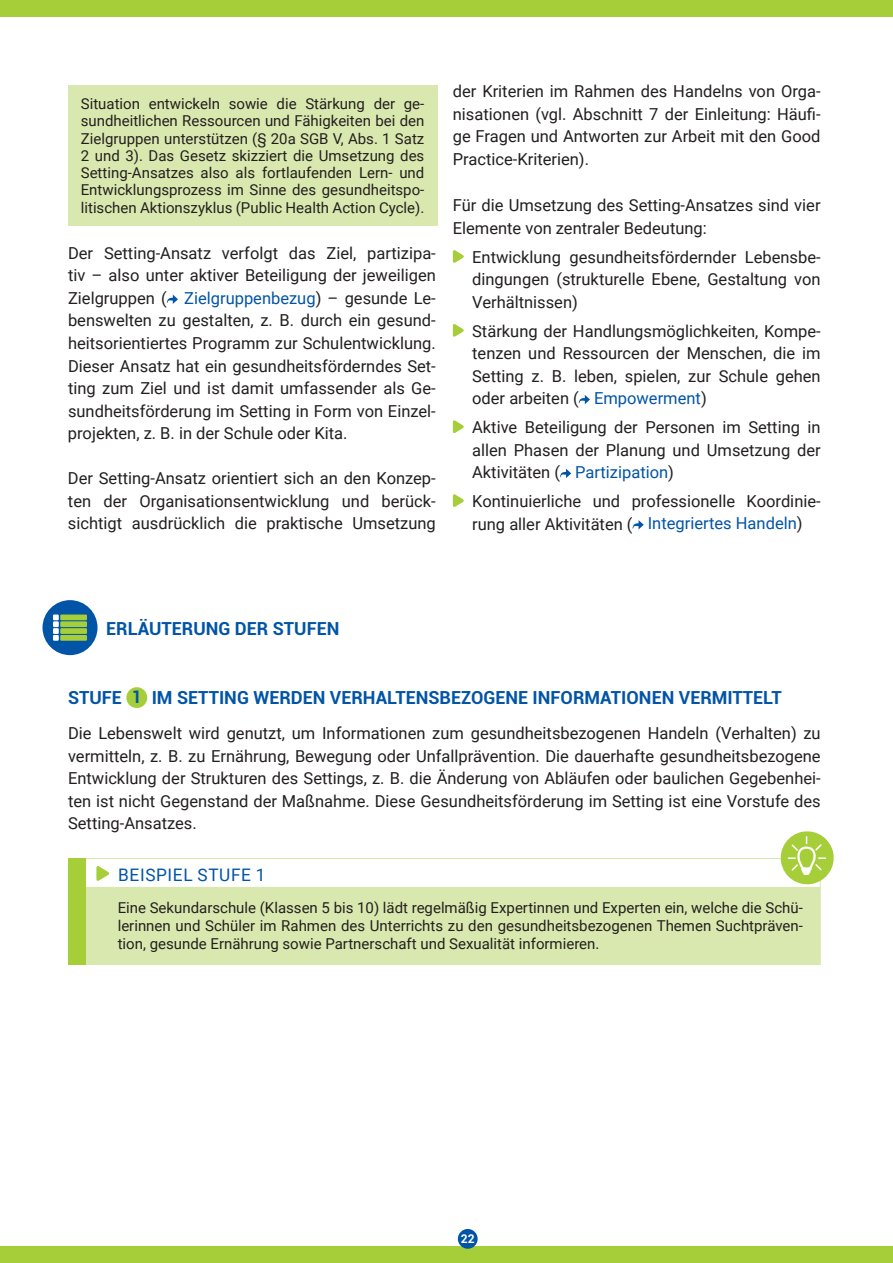
<style>
.page{position:relative;width:893px;height:1263px;background:#fff}
.page>*{position:absolute;margin:0;border:0;box-sizing:border-box;transform-origin:0 0}
.t1{font:700 18px "Roboto";color:#0154a6}
.t2{font:17.25px "Roboto";color:#0154a6}
.t3{font:16.5px/22.5px "Roboto";color:#231f20;text-align:justify}
.t4{font:15px/17.2px "Roboto";color:#231f20;text-align:justify}
.t5{font:700 12px "Roboto";color:#fff}
.s1{color:#0154a6}
.s2{font-size:17.25px}
</style>
<div class="page">
<div style="left:0;top:1246px;width:893px;height:17px;background:#a6ce39"></div>
<div style="left:458px;top:1229px;width:20px;height:20px;background:#0154a6;border-radius:50%"></div>
<div style="left:0;top:0;width:893px;height:17px;background:#a6ce39"></div>
<svg style="left:166px;top:295px;width:12px;height:9px"></svg>
<svg style="left:453px;top:250px;width:11px;height:13px"></svg>
<svg style="left:453px;top:324px;width:11px;height:13px"></svg>
<svg style="left:578px;top:395px;width:12px;height:9px"></svg>
<svg style="left:453px;top:420px;width:11px;height:13px"></svg>
<svg style="left:560px;top:469px;width:11px;height:9px"></svg>
<svg style="left:453px;top:494px;width:11px;height:13px"></svg>
<svg style="left:632px;top:520px;width:12px;height:9px"></svg>
<div style="left:43px;top:600px;width:55px;height:55px;background:#0154a6;border-radius:50%"></div>
<div style="left:60px;top:614px;width:27px;height:6px;background:#a6ce39"></div>
<div style="left:60px;top:621px;width:27px;height:6px;background:#a6ce39"></div>
<div style="left:60px;top:628px;width:27px;height:6px;background:#a6ce39"></div>
<svg style="left:53px;top:614px;width:6px;height:27px"></svg>
<div style="left:60px;top:635px;width:27px;height:6px;background:#a6ce39"></div>
<div style="left:126px;top:687px;width:21px;height:21px;background:#a6ce39;border-radius:50%"></div>
<div style="left:68px;top:858px;width:752px;height:106px;background:#d9e8ae"></div>
<div style="left:75px;top:857px;width:745px;height:30px;background:#fff"></div>
<svg style="left:96px;top:866px;width:14px;height:15px"></svg>
<div style="left:68px;top:858px;width:753px;height:107px;border:1px solid #d9e8ae"></div>
<svg style="left:779px;top:831px;width:55px;height:55px"></svg>
<div style="left:68px;top:858px;width:17px;height:107px;background:#a6ce39"></div>
<div style="left:68px;top:85px;width:369px;height:140px;background:#d9e8ae"></div>
<p class="t4" style="left:81px;top:95px;width:345px">Situation entwickeln sowie die Stärkung der ge&shy;sundheitlichen Ressourcen und Fähigkeiten bei den Zielgruppen unterstützen (§ 20a SGB</p>
<p class="t4" style="left:81px;top:129px;width:345px;text-indent:252px">V, Abs. 1 Satz 2 und 3). Das Gesetz skizziert die Umsetzung des Setting-Ansatzes also als fortlaufenden Lern- und Entwicklungsprozess im Sinne des gesundheitspo&shy;litischen Aktionszyklus (Public Health Action Cycle).</p>
<p class="t3" style="left:68px;top:241px;width:369px">Der Setting-Ansatz verfolgt das Ziel, partizipa&shy;tiv – also unter aktiver Beteiligung der jeweiligen Zielgruppen ( <span class="s1">Zielgruppenbezug</span>) – gesunde Le&shy;benswelten zu gestalten, z. B. durch ein gesund&shy;heitsorientiertes Programm zur Schulentwicklung.<br>Dieser Ansatz hat ein gesundheitsförderndes Set&shy;ting zum Ziel und ist damit umfassender als Ge&shy;sundheitsförderung im Setting in Form von Einzel&shy;projekten, z. B. in der Schule oder Kita.</p>
<p class="t3" style="left:68px;top:466px;width:369px">Der Setting-Ansatz orientiert sich an den Konzep&shy;ten der Organisationsentwicklung und berück&shy;sichtigt ausdrücklich die praktische Umsetzung</p>
<p class="t3" style="left:453px;top:80px;width:369px">der Kriterien im Rahmen des Handelns von Orga&shy;nisationen (vgl. Abschnitt 7 der Einleitung: Häufi&shy;ge Fragen und Antworten zur Arbeit mit den Good Practice-Kriterien).</p>
<p class="t3" style="left:453px;top:194px;width:369px">Für die Umsetzung des Setting-Ansatzes sind vier<br>Elemente von zentraler Bedeutung:</p>
<p class="t3" style="left:472px;top:245px;width:350px">Entwicklung gesundheitsfördernder Lebensbe&shy;dingungen (strukturelle Ebene, Gestaltung von Verhältnissen)</p>
<p class="t3" style="left:472px;top:319px;width:350px">Stärkung der Handlungsmöglichkeiten, Kompe&shy;tenzen und Ressourcen der Menschen, die im Setting z. B. leben, spielen, zur Schule gehen oder arbeiten ( <span class="s1">Empowerment</span>)</p>
<p class="t3" style="left:472px;top:415px;width:350px">Aktive Beteiligung der Personen im Setting in allen Phasen der Planung und Umsetzung der Aktivitäten ( <span class="s1">Partizipation</span>)</p>
<p class="t3" style="left:472px;top:489px;width:350px">Kontinuierliche und professionelle Koordinie&shy;rung aller Aktivitäten ( <span class="s1">I ntegriertes H andeln</span>)</p>
<p class="t1" style="left:106px;top:615px;width:56px">ERLÄUTERUNG</p>
<p class="t1" style="left:235px;top:615px;width:12px">DER</p>
<p class="t1" style="left:273px;top:615px;width:23px">STUFEN</p>
<p class="t1" style="left:68px;top:685px;width:23px">STUFE</p>
<p class="t1" style="left:132px;top:685px;width:68px"><span class="s2">1</span> IM SETTING</p>
<p class="t1" style="left:253px;top:685px;width:13px">WERDEN</p>
<p class="t1" style="left:330px;top:685px;width:12px">VERHALTENSBEZOGENE</p>
<p class="t1" style="left:533px;top:685px;width:18px">INFOR</p>
<p class="t1" style="left:584px;top:685px;width:28px">MATIONEN</p>
<p class="t1" style="left:679px;top:685px;width:59px">VERMITTELT</p>
<p class="t3" style="left:68px;top:721px;width:754px">Die Lebenswelt wird genutzt, um I nformationen zum gesundheitsbezogenen H andeln (Verhalten) zu vermitteln, z. B. zu Ernährung, Bewegung oder Unfallprävention. Die dauerhafte gesundheitsbezogene Entwicklung der Strukturen des Settings, z. B. die Änderung von Abläufen oder baulichen Gegebenhei&shy;ten ist nicht Gegenstand der Maßnahme. Diese Gesundheitsförderung im Setting ist eine Vorstufe des Setting-Ansatzes.</p>
<p class="t2" style="left:118px;top:863px;width:22px">Beispiel</p>
<p class="t2" style="left:198px;top:863px;width:23px">Stufe</p>
<p class="t2" style="left:256px;top:863px;width:11px">1</p>
<p class="t4" style="left:118px;top:898px;width:687px;line-height:18px">Eine Sekundarschule (Klassen 5 bis 10) lädt regelmäßig Expertinnen und Experten ein, welche die Schü&shy;lerinnen und Schüler im Rahmen des Unterrichts zu den gesundheitsbezogenen Themen Suchtpräven&shy;tion, gesunde Ernährung sowie Partnerschaft und Sexualität informieren.</p>
<p class="t5" style="left:461px;top:1230px;width:15px">22</p>
</div>
